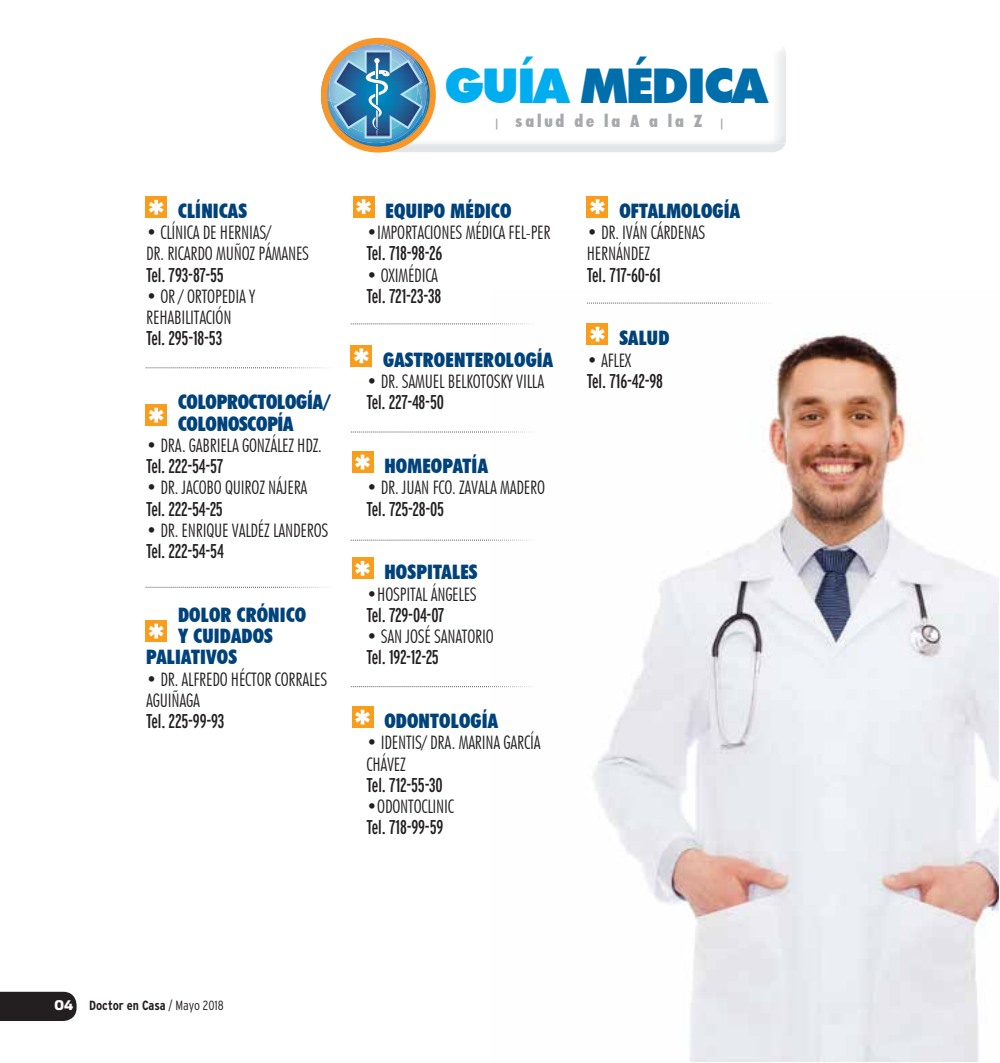
<style>
.page{position:relative;width:1000px;height:1063px;background:#fff}
.page>*{position:absolute;margin:0;border:0;box-sizing:border-box;transform-origin:0 0}
.t1{font:900 48px "Futura BT";letter-spacing:-.05em;color:#006eab}
.t2{font:extra-condensed 19.95px "Interstate";letter-spacing:-.01em;color:#231f20}
.t3{font:900 condensed 19.95px "Futura BT";letter-spacing:.01em;color:#00427a}
.t4{font:900 condensed 19.95px/21.3px "Futura BT";letter-spacing:-.01em;color:#00427a}
.t5{font:300 condensed 18.6px/21.3px "Futura BT";letter-spacing:-.01em;color:#231f20}
.t6{font:900 condensed 16.95px "Futura BT";letter-spacing:.17em;color:#a7a9ac}
.t7{font:700 condensed 13.35px "Interstate";color:#231f20}
.s1{color:#00aeef}
.s2{font-size:10.8px}
.s3{font-family:"Stainless";font-weight:900;font-stretch:normal;color:#fff}
.s4{font-weight:300}
</style>
<div class="page">
<img style="left:490px;top:302px;width:508px;height:760px">
<img style="left:391px;top:49px;width:394px;height:103px">
<img style="left:398px;top:57px;width:33px;height:93px">
<img style="left:347px;top:65px;width:81px;height:82px">
<img style="left:340px;top:138px;width:82px;height:5px">
<img style="left:422px;top:62px;width:4px;height:51px">
<div style="left:321px;top:38px;width:114px;height:115px;border:6px solid #f89728;border-radius:50%"></div>
<img style="left:321px;top:37px;width:101px;height:101px">
<div style="left:145px;top:197px;width:22px;height:21px;background:#f99d1c"></div>
<svg style="left:149px;top:200px;width:14px;height:15px"></svg>
<div style="left:145px;top:620px;width:22px;height:22px;background:#f99d1c"></div>
<svg style="left:149px;top:624px;width:14px;height:15px"></svg>
<div style="left:145px;top:405px;width:22px;height:21px;background:#f99d1c"></div>
<svg style="left:149px;top:408px;width:14px;height:15px"></svg>
<div style="left:353px;top:196px;width:21px;height:21px;background:#f99d1c"></div>
<svg style="left:356px;top:199px;width:15px;height:15px"></svg>
<div style="left:586px;top:196px;width:22px;height:21px;background:#f99d1c"></div>
<svg style="left:590px;top:199px;width:14px;height:15px"></svg>
<div style="left:586px;top:324px;width:22px;height:21px;background:#f99d1c"></div>
<svg style="left:590px;top:327px;width:14px;height:15px"></svg>
<img style="left:145px;top:587px;width:181px;height:1px">
<img style="left:145px;top:367px;width:181px;height:1px">
<img style="left:492px;top:323px;width:42px;height:1px">
<img style="left:440px;top:323px;width:49px;height:1px">
<img style="left:586px;top:303px;width:186px;height:1px">
<img style="left:492px;top:432px;width:42px;height:1px">
<img style="left:440px;top:432px;width:49px;height:1px">
<img style="left:492px;top:540px;width:42px;height:1px">
<img style="left:440px;top:540px;width:49px;height:1px">
<img style="left:492px;top:686px;width:42px;height:1px">
<img style="left:440px;top:686px;width:49px;height:1px">
<div style="left:350px;top:345px;width:22px;height:21px;background:#f99d1c"></div>
<svg style="left:354px;top:348px;width:14px;height:15px"></svg>
<div style="left:352px;top:451px;width:21px;height:22px;background:#f99d1c"></div>
<svg style="left:355px;top:455px;width:15px;height:14px"></svg>
<div style="left:352px;top:558px;width:21px;height:21px;background:#f99d1c"></div>
<svg style="left:355px;top:561px;width:15px;height:15px"></svg>
<div style="left:352px;top:707px;width:21px;height:21px;background:#f99d1c"></div>
<svg style="left:355px;top:710px;width:15px;height:15px"></svg>
<div style="left:0;top:992px;width:77px;height:29px;background:#231f20"></div>
<p class="t3" style="left:178px;top:199px;width:70px">CLÍNICAS</p>
<p class="t5" style="left:146px;top:222px;width:164px">• CLÍNICA DE HERNIAS/<br>DR. RICARDO MUÑOZ PÁMANES</p>
<p class="t2" style="left:146px;top:264px;width:79px">Tel. 793-87-55</p>
<p class="t5" style="left:146px;top:286px;width:111px">• OR / ORTOPEDIA Y<br>REHABILITACIÓN</p>
<p class="t2" style="left:146px;top:327px;width:78px">Tel. 295-18-53</p>
<p class="t4" style="left:178px;top:391px;width:155px">COLOPROCTOLOGÍA/<br>COLONOSCOPÍA</p>
<p class="t5" style="left:146px;top:434px;width:177px">• DRA. GABRIELA GONZÁLEZ HDZ.</p>
<p class="t2" style="left:146px;top:455px;width:79px">Tel. 222-54-57</p>
<p class="t5" style="left:146px;top:477px;width:163px">• DR. JACOBO QUIROZ NÁJERA</p>
<p class="t2" style="left:146px;top:497px;width:78px">Tel. 222-54-25</p>
<p class="t5" style="left:146px;top:519px;width:184px">• DR. ENRIQUE VALDÉZ LANDEROS</p>
<p class="t2" style="left:146px;top:540px;width:79px">Tel. 222-54-54</p>
<p class="t3" style="left:178px;top:603px;width:130px">DOLOR CRÓNICO</p>
<p class="t3" style="left:178px;top:624px;width:96px">Y CUIDADOS</p>
<p class="t3" style="left:146px;top:645px;width:92px">PALIATIVOS</p>
<p class="t5" style="left:146px;top:668px;width:182px">• DR. ALFREDO HÉCTOR CORRALES<br>AGUIÑAGA</p>
<p class="t2" style="left:146px;top:710px;width:80px">Tel. 225-99-93</p>
<h1 class="t1" style="left:444px;top:57px;width:325px"><span class="s1">GUÍA</span> MÉDICA</h1>
<p class="t6" style="left:494px;top:110px;width:232px"><span class="s2">|</span> salud de la A a la Z <span class="s2">|</span></p>
<p class="t3" style="left:385px;top:199px;width:127px">EQUIPO MÉDICO</p>
<p class="t5" style="left:366px;top:222px;width:185px">•IMPORTACIONES MÉDICA FEL-PER</p>
<p class="t2" style="left:366px;top:242px;width:77px">Tel. 718-98-26</p>
<p class="t5" style="left:366px;top:264px;width:73px">• OXIMÉDICA</p>
<p class="t2" style="left:366px;top:285px;width:76px">Tel. 721-23-38</p>
<p class="t3" style="left:383px;top:348px;width:171px">GASTROENTEROLOGÍA</p>
<p class="t5" style="left:366px;top:371px;width:179px">• DR. SAMUEL BELKOTOSKY VILLA</p>
<p class="t2" style="left:366px;top:391px;width:79px">Tel. 227-48-50</p>
<p class="t3" style="left:384px;top:454px;width:105px">HOMEOPATÍA</p>
<p class="t5" style="left:366px;top:477px;width:180px">• DR. JUAN FCO. ZAVALA MADERO</p>
<p class="t2" style="left:366px;top:497px;width:79px">Tel. 725-28-05</p>
<p class="t3" style="left:384px;top:560px;width:95px">HOSPITALES</p>
<p class="t5" style="left:366px;top:583px;width:112px">•HOSPITAL ÁNGELES</p>
<p class="t2" style="left:366px;top:604px;width:80px">Tel. 729-04-07</p>
<p class="t5" style="left:366px;top:626px;width:129px">• SAN JOSÉ SANATORIO</p>
<p class="t2" style="left:366px;top:646px;width:74px">Tel. 192-12-25</p>
<p class="t3" style="left:384px;top:709px;width:115px">ODONTOLOGÍA</p>
<p class="t5" style="left:366px;top:732px;width:175px">• IDENTIS/ DRA. MARINA GARCÍA<br>CHÁVEZ</p>
<p class="t2" style="left:366px;top:774px;width:78px">Tel. 712-55-30</p>
<p class="t5" style="left:366px;top:796px;width:89px">•ODONTOCLINIC</p>
<p class="t2" style="left:366px;top:816px;width:78px">Tel. 718-99-59</p>
<p class="t3" style="left:619px;top:199px;width:122px">OFTALMOLOGÍA</p>
<p class="t5" style="left:586px;top:222px;width:120px">• DR. IVÁN CÁRDENAS<br>HERNÁNDEZ</p>
<p class="t2" style="left:586px;top:264px;width:75px">Tel. 717-60-61</p>
<p class="t3" style="left:619px;top:326px;width:51px">SALUD</p>
<p class="t5" style="left:586px;top:349px;width:46px">• AFLEX</p>
<p class="t2" style="left:586px;top:370px;width:78px">Tel. 716-42-98</p>
<p class="t7" style="left:55px;top:998px;width:171px"><span class="s3">04</span> Doctor en Casa <span class="s4">/ Mayo 2018</span></p>
</div>
